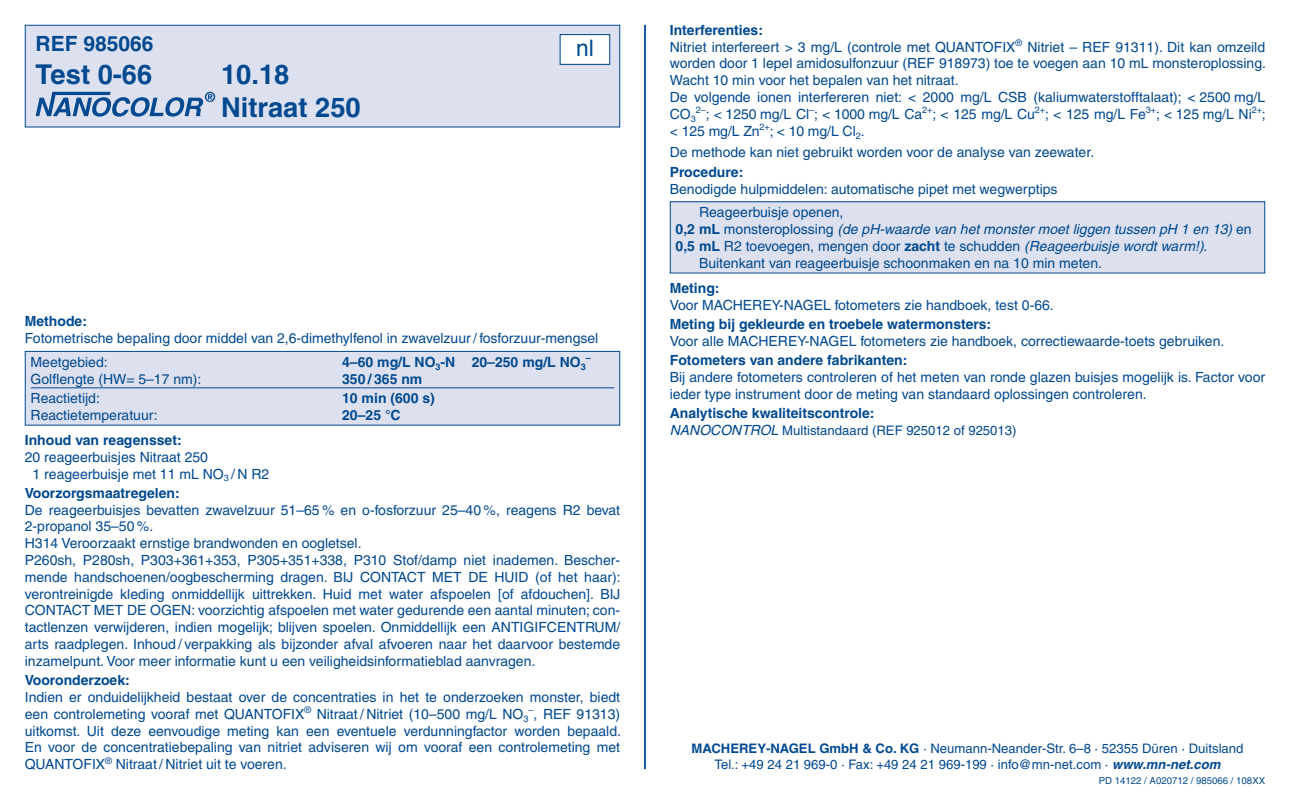
<style>
.page{position:relative;width:1290px;height:794px;background:#fff}
.page>*{position:absolute;margin:0;border:0;box-sizing:border-box;transform-origin:0 0}
.TestNo___Name{font:700 27.3px "Helvetica LT Pro";color:#014990}
.t1{font:22.75px "Helvetica";color:#014990}
.REF{font:700 21px "Helvetica LT Pro";color:#014990}
.Fließtext{font:14px/16.8px "Helvetica LT Pro";color:#014990;text-align:justify}
.Fließtext_Flatter__T{font:14px "Helvetica LT Pro";color:#014990}
.Subhead{font:700 14px "Helvetica LT Pro";color:#014990}
.Fließtext_Flatter__T-2{font:italic 14px "Helvetica LT Pro";color:#014990}
.Fließtext_Abstand_vo{font:14px "Helvetica LT Pro";color:#014990}
.Fließtext_Flatter__T-3{font:700 14px "Helvetica LT Pro";color:#014990}
.Fließtext-2{font:700 14px "Helvetica LT Pro";color:#014990}
.Adresse{font:13.12px/15.8px "Helvetica LT Pro";color:#014990;text-align:center}
.Fließtext-3{font:13.12px "Helvetica LT Pro";color:#014990}
.t2{font:9.62px "Helvetica LT Pro";color:#014990}
.Fließtext_Flatter__T-4{font:700 9.1px "Helvetica LT Pro";color:#014990}
.s1{font-weight:700;font-style:normal}
.s2{font-style:normal}
.s3{font-weight:700}
.s4{font-style:italic}
.s5{font-style:italic;font-size:14px}
.s6{font-weight:700;font-style:italic}
</style>
<div class="page">
<hr style="left:644px;top:25px;width:2px;height:744px;background:#014990">
<div style="left:25px;top:25px;width:595px;height:102px;background:#dde1ef"></div>
<svg style="left:36px;top:92px;width:179px;height:25px"></svg>
<div style="left:25px;top:25px;width:595px;height:102px;border:1px solid #014990"></div>
<div style="left:560px;top:35px;width:50px;height:29px;background:#fff"></div>
<div style="left:560px;top:34px;width:50px;height:31px;border:1px solid #014990"></div>
<div style="left:25px;top:351px;width:595px;height:74px;background:#dde1ef"></div>
<hr style="left:31px;top:387px;width:583px;height:1px;background:#014990">
<div style="left:25px;top:351px;width:595px;height:74px;border:1px solid #014990"></div>
<div style="left:670px;top:202px;width:595px;height:71px;background:#dde1ef"></div>
<div style="left:670px;top:201px;width:595px;height:72px;border:1px solid #014990"></div>
<p class="REF" style="left:36px;top:30px;width:119px">REF 985066</p>
<p class="TestNo___Name" style="left:36px;top:57px;width:118px">Test 0-66</p>
<p class="TestNo___Name" style="left:221px;top:57px;width:70px">10.18</p>
<p class="TestNo___Name" style="left:221px;top:90px;width:141px">Nitraat 250</p>
<p class="t1" style="left:576px;top:30px;width:19px">nl</p>
<p class="Subhead" style="left:25px;top:313px;width:64px">Methode:</p>
<p class="Fließtext" style="left:25px;top:330px;width:575px">Fotometrische bepaling door middel van 2,6-dimethylfenol in zwavelzuur / fosforzuur-mengsel</p>
<p class="Fließtext_Flatter__T" style="left:31px;top:354px;width:79px">Meetgebied:</p>
<p class="Fließtext_Flatter__T-3" style="left:342px;top:353px;width:245px">4–60 mg/L NO<sub>3</sub>-N 20–250 mg/L NO<sub>3</sub></p>
<p class="Fließtext_Flatter__T-4" style="left:586px;top:352px;width:7px">–</p>
<p class="Fließtext_Flatter__T" style="left:31px;top:371px;width:172px">Golflengte (HW= 5–17 nm):</p>
<p class="Fließtext_Flatter__T-3" style="left:342px;top:370px;width:82px">350 / 365 nm</p>
<p class="Fließtext_Flatter__T" style="left:31px;top:390px;width:71px">Reactietijd:</p>
<p class="Fließtext_Flatter__T-3" style="left:342px;top:389px;width:94px">10 min (600 s)</p>
<p class="Fließtext_Flatter__T" style="left:31px;top:407px;width:129px">Reactietemperatuur:</p>
<p class="Fließtext_Flatter__T-3" style="left:342px;top:406px;width:60px">20–25 °C</p>
<p class="Subhead" style="left:25px;top:431px;width:158px">Inhoud van reagensset:</p>
<p class="Fließtext" style="left:25px;top:448px;width:185px">20 reageerbuisjes Nitraat 250</p>
<p class="Fließtext" style="left:33px;top:465px;width:238px">1 reageerbuisje met 11 mL NO<sub>3</sub> / N R2</p>
<p class="Subhead" style="left:25px;top:484px;width:157px">Voorzorgsmaatregelen:</p>
<p class="Fließtext" style="left:25px;top:501px;width:597px">De reageerbuisjes bevatten zwavelzuur 51–65 % en o-fosforzuur 25–40 %, reagens R2 bevat<br>2-propanol 35–50 %.</p>
<p class="Fließtext" style="left:25px;top:535px;width:338px">H314 Veroorzaakt ernstige brandwonden en oogletsel.</p>
<p class="Fließtext" style="left:25px;top:551px;width:597px">P260sh, P280sh, P303+361+353, P305+351+338, P310 Stof/damp niet inademen. Bescher&shy;mende handschoenen/oogbescherming dragen. BIJ CONTACT MET DE HUID (of het haar): verontreinigde kleding onmiddellijk uittrekken. Huid met water afspoelen [of afdouchen]. BIJ CONTACT MET DE OGEN: voorzichtig afspoelen met water gedurende een aantal minuten; con&shy;tactlenzen verwijderen, indien mogelijk; blijven spoelen. Onmiddellijk een ANTIGIFCENTRUM/ arts raadplegen. Inhoud / verpakking als bijzonder afval afvoeren naar het daarvoor bestemde inzamelpunt. Voor meer informatie kunt u een veiligheidsinformatieblad aanvragen.</p>
<p class="Subhead" style="left:25px;top:671px;width:107px">Vooronderzoek:</p>
<p class="Fließtext" style="left:25px;top:688px;width:598px">Indien er onduidelijkheid bestaat over de concentraties in het te onderzoeken monster, biedt een controlemeting vooraf met QUANTOFIX<sup>®</sup> Nitraat / Nitriet (10–500 mg/L NO<sub>3</sub><sup>–</sup>, REF 91313) uitkomst. Uit deze eenvoudige meting kan een eventuele verdunningfactor worden bepaald.<br>En voor de concentratiebepaling van nitriet adviseren wij om vooraf een controlemeting met QUANTOFIX<sup>®</sup> Nitraat / Nitriet uit te voeren.</p>
<p class="Fließtext-2" style="left:670px;top:21px;width:95px">Interferenties:</p>
<p class="Fließtext" style="left:670px;top:38px;width:598px">Nitriet interfereert &gt; 3 mg/L (controle met QUANTOFIX<sup>®</sup> Nitriet – REF 91311). Dit kan omzeild worden door 1 lepel amidosulfonzuur (REF 918973) toe te voegen aan 10 mL monsteroplossing.<br>Wacht 10 min voor het bepalen van het nitraat.</p>
<p class="Fließtext" style="left:670px;top:89px;width:597px">De volgende ionen interfereren niet: &lt; 2000 mg/L CSB (kaliumwaterstofftalaat); &lt; 2500 mg/L CO<sub>3</sub><sup>2–</sup>; &lt; 1250 mg/L Cl<sup>–</sup>; &lt; 1000 mg/L Ca<sup>2+</sup>; &lt; 125 mg/L Cu<sup>2+</sup>; &lt; 125 mg/L Fe<sup>3+</sup>; &lt; 125 mg/L Ni<sup>2+</sup>; &lt; 125 mg/L Zn<sup>2+</sup>; &lt; 10 mg/L Cl<sub>2</sub>.</p>
<p class="Fließtext_Abstand_vo" style="left:670px;top:144px;width:426px">De methode kan niet gebruikt worden voor de analyse van zeewater.</p>
<p class="Subhead" style="left:670px;top:163px;width:75px">Procedure:</p>
<p class="Fließtext" style="left:670px;top:180px;width:389px">Benodigde hulpmiddelen: automatische pipet met wegwerptips</p>
<p class="Fließtext_Flatter__T" style="left:699px;top:204px;width:146px">Reageerbuisje openen,</p>
<p class="Fließtext_Flatter__T-2" style="left:676px;top:221px;width:578px"><span class="s1">0,2 mL</span> <span class="s2">monsteroplossing</span> (de pH-waarde van het monster moet liggen tussen pH 1 en 13) <span class="s2">en</span></p>
<p class="Fließtext_Flatter__T" style="left:676px;top:238px;width:533px"><span class="s3">0,5 mL</span> R2 toevoegen, mengen door <span class="s3">zacht</span> te schudden <span class="s4">(Reageerbuisje wordt warm!)</span>.</p>
<p class="Fließtext_Flatter__T" style="left:699px;top:255px;width:404px">Buitenkant van reageerbuisje schoonmaken en na 10 min meten.</p>
<p class="Subhead" style="left:670px;top:279px;width:51px">Meting:</p>
<p class="Fließtext" style="left:670px;top:296px;width:385px">Voor MACHEREY-NAGEL fotometers zie handboek, test 0-66.</p>
<p class="Subhead" style="left:670px;top:315px;width:323px">Meting bij gekleurde en troebele watermonsters:</p>
<p class="Fließtext" style="left:670px;top:332px;width:556px">Voor alle MACHEREY-NAGEL fotometers zie handboek, correctiewaarde-toets gebruiken.</p>
<p class="Subhead" style="left:670px;top:351px;width:239px">Fotometers van andere fabrikanten:</p>
<p class="Fließtext" style="left:670px;top:368px;width:597px">Bij andere fotometers controleren of het meten van ronde glazen buisjes mogelijk is. Factor voor ieder type instrument door de meting van standaard oplossingen controleren.</p>
<p class="Subhead" style="left:670px;top:404px;width:206px">Analytische kwaliteitscontrole:</p>
<p class="Fließtext-3" style="left:670px;top:422px;width:348px"><span class="s5">NANOCONTROL</span> Multistandaard (REF 925012 of 925013)</p>
<p class="Adresse" style="left:691px;top:741px;width:553px"><span class="s3">MACHEREY-NAGEL GmbH &amp; Co. KG</span> · Neumann-Neander-Str. 6–8 · 52355 Düren · Duitsland<br>Tel.: +49 24 21 969-0 · Fax: +49 24 21 969-199 · info@mn-net.com · <span class="s6">www.mn-net.com</span></p>
<p class="t2" style="left:1099px;top:774px;width:168px">PD 14122 / A020712 / 985066 / 108XX</p>
</div>
